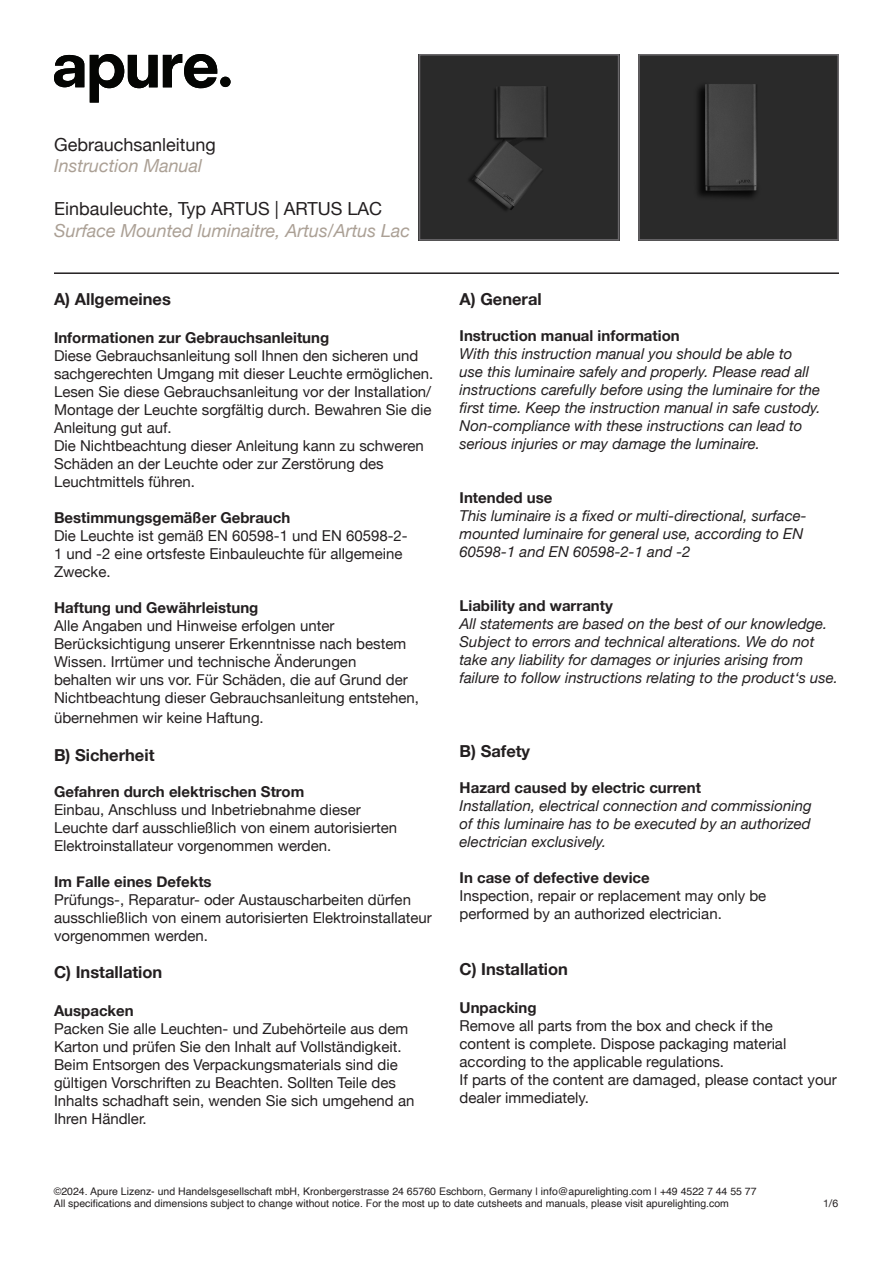
<style>
.page{position:relative;width:893px;height:1263px;background:#fff}
.page>*{position:absolute;margin:0;border:0;box-sizing:border-box;transform-origin:0 0}
.t1{font:italic 18px "Helvetica Neue";color:#aba095}
.t2{font:18px "Helvetica Neue";color:#231f20}
.t3{font:700 16.5px "Helvetica Neue";color:#231f20}
.t4{font:15px/18px "Helvetica Neue";color:#231f20}
.t5{font:italic 15px/18px "Helvetica Neue";color:#231f20}
.t6{font:700 15px "Helvetica Neue";color:#231f20}
.t7{font:10.5px/12.6px "Helvetica";color:#231f20}
.t8{font:10.5px "Helvetica Neue";color:#231f20}
</style>
<div class="page">
<hr style="left:54px;top:272px;width:785px;height:2px;background:#231f20">
<img style="left:641px;top:57px;width:195px;height:181px">
<div style="left:638px;top:54px;width:201px;height:187px;border:2px solid #69676a"></div>
<img style="left:422px;top:57px;width:194px;height:181px">
<div style="left:419px;top:54px;width:200px;height:187px;border:2px solid #69676a"></div>
<svg style="left:90px;top:54px;width:127px;height:49px"></svg>
<div style="left:220px;top:77px;width:11px;height:10px;background:#040503;border-radius:50%"></div>
<svg style="left:54px;top:55px;width:30px;height:32px"></svg>
<p class="t2" style="left:54px;top:131px;width:163px">Gebrauchsanleitung</p>
<p class="t1" style="left:54px;top:153px;width:150px">Instruction Manual</p>
<p class="t2" style="left:54px;top:196px;width:330px">Einbauleuchte, Typ ARTUS | ARTUS LAC</p>
<p class="t1" style="left:54px;top:218px;width:358px">Surface Mounted luminaitre, Artus/Artus Lac</p>
<p class="t3" style="left:54px;top:286px;width:118px">A) Allgemeines</p>
<p class="t6" style="left:54px;top:326px;width:277px">Informationen zur Gebrauchsanleitung</p>
<p class="t4" style="left:54px;top:347px;width:381px">Diese Gebrauchsanleitung soll Ihnen den sicheren und sachgerechten Umgang mit dieser Leuchte ermöglichen.<br>Lesen Sie diese Gebrauchsanleitung vor der Installation/ Montage der Leuchte sorgfältig durch. Bewahren Sie die Anleitung gut auf.</p>
<p class="t4" style="left:54px;top:437px;width:371px">Die Nichtbeachtung dieser Anleitung kann zu schweren<br>Schäden an der Leuchte oder zur Zerstörung des<br>Leuchtmittels führen.</p>
<p class="t6" style="left:54px;top:506px;width:238px">Bestimmungsgemäßer Gebrauch</p>
<p class="t4" style="left:54px;top:527px;width:355px">Die Leuchte ist gemäß EN 60598-1 und EN 60598-2-<br>1 und -2 eine ortsfeste Einbauleuchte für allgemeine<br>Zwecke.</p>
<p class="t6" style="left:54px;top:596px;width:206px">Haftung und Gewährleistung</p>
<p class="t4" style="left:54px;top:617px;width:367px">Alle Angaben und Hinweise erfolgen unter Berücksichtigung unserer Erkenntnisse nach bestem Wissen. Irrtümer und technische Änderungen<br>behalten wir uns vor. Für Schäden, die auf Grund der Nichtbeachtung dieser Gebrauchsanleitung entstehen,</p>
<p class="t4" style="left:54px;top:709px;width:211px">übernehmen wir keine Haftung.</p>
<p class="t3" style="left:54px;top:742px;width:102px">B) Sicherheit</p>
<p class="t6" style="left:54px;top:779px;width:252px">Gefahren durch elektrischen Strom</p>
<p class="t4" style="left:54px;top:801px;width:345px">Einbau, Anschluss und Inbetriebnahme dieser<br>Leuchte darf ausschließlich von einem autorisierten<br>Elektroinstallateur vorgenommen werden.</p>
<p class="t6" style="left:54px;top:869px;width:159px">Im Falle eines Defekts</p>
<p class="t4" style="left:54px;top:891px;width:379px">Prüfungs-, Reparatur- oder Austauscharbeiten dürfen ausschließlich von einem autorisierten Elektroinstallateur vorgenommen werden.</p>
<p class="t3" style="left:54px;top:959px;width:110px">C) Installation</p>
<p class="t6" style="left:54px;top:999px;width:81px">Auspacken</p>
<p class="t4" style="left:54px;top:1021px;width:356px">Packen Sie alle Leuchten- und Zubehörteile aus dem<br>Karton und prüfen Sie den Inhalt auf Vollständigkeit.</p>
<p class="t4" style="left:54px;top:1057px;width:362px">Beim Entsorgen des Verpackungsmaterials sind die gültigen Vorschriften zu Beachten. Sollten Teile des Inhalts schadhaft sein, wenden Sie sich umgehend an Ihren Händler.</p>
<p class="t3" style="left:460px;top:286px;width:84px">A) General</p>
<p class="t6" style="left:460px;top:324px;width:222px">Instruction manual information</p>
<p class="t5" style="left:460px;top:346px;width:362px">With this instruction manual you should be able to<br>use this luminaire safely and properly. Please read all instructions carefully before using the luminaire for the first time. Keep the instruction manual in safe custody.<br>Non-compliance with these instructions can lead to serious injuries or may damage the luminaire.</p>
<p class="t6" style="left:460px;top:486px;width:94px">Intended use</p>
<p class="t5" style="left:460px;top:508px;width:348px">This luminaire is a fixed or multi-directional, surface&shy;mounted luminaire for general use, according to EN<br>60598-1 and EN 60598-2-1 and -2</p>
<p class="t6" style="left:460px;top:594px;width:155px">Liability and warranty</p>
<p class="t5" style="left:460px;top:616px;width:380px">All statements are based on the best of our knowledge.<br>Subject to errors and technical alterations. We do not take any liability for damages or injuries arising from failure to follow instructions relating to the product‘s use.</p>
<p class="t3" style="left:460px;top:738px;width:72px">B) Safety</p>
<p class="t6" style="left:460px;top:776px;width:243px">Hazard caused by electric current</p>
<p class="t5" style="left:460px;top:797px;width:353px;text-align:justify">Installation, electrical connection and commissioning of this luminaire has to be executed by an authorized electrician exclusively.</p>
<p class="t6" style="left:460px;top:866px;width:192px">In case of defective device</p>
<p class="t4" style="left:460px;top:887px;width:308px">Inspection, repair or replacement may only be</p>
<p class="t4" style="left:460px;top:905px;width:264px">performed by an authorized electrician.</p>
<p class="t3" style="left:460px;top:956px;width:110px">C) Installation</p>
<p class="t6" style="left:460px;top:995px;width:78px">Unpacking</p>
<p class="t4" style="left:460px;top:1017px;width:315px">Remove all parts from the box and check if the</p>
<p class="t4" style="left:460px;top:1035px;width:328px">content is complete. Dispose packaging material according to the applicable regulations.</p>
<p class="t4" style="left:460px;top:1071px;width:379px">If parts of the content are damaged, please contact your dealer immediately.</p>
<p class="t7" style="left:54px;top:1185px;width:704px">©2024. Apure Lizenz- und Handelsgesellschaft mbH, Kronbergerstrasse 24 65760 Eschborn, Germany | info@apurelighting.com | +49 4522 7 44 55 77<br>All specifications and dimensions subject to change without notice. For the most up to date cutsheets and manuals, please visit apurelighting.com</p>
<p class="t8" style="left:823px;top:1196px;width:17px">1/6</p>
</div>
